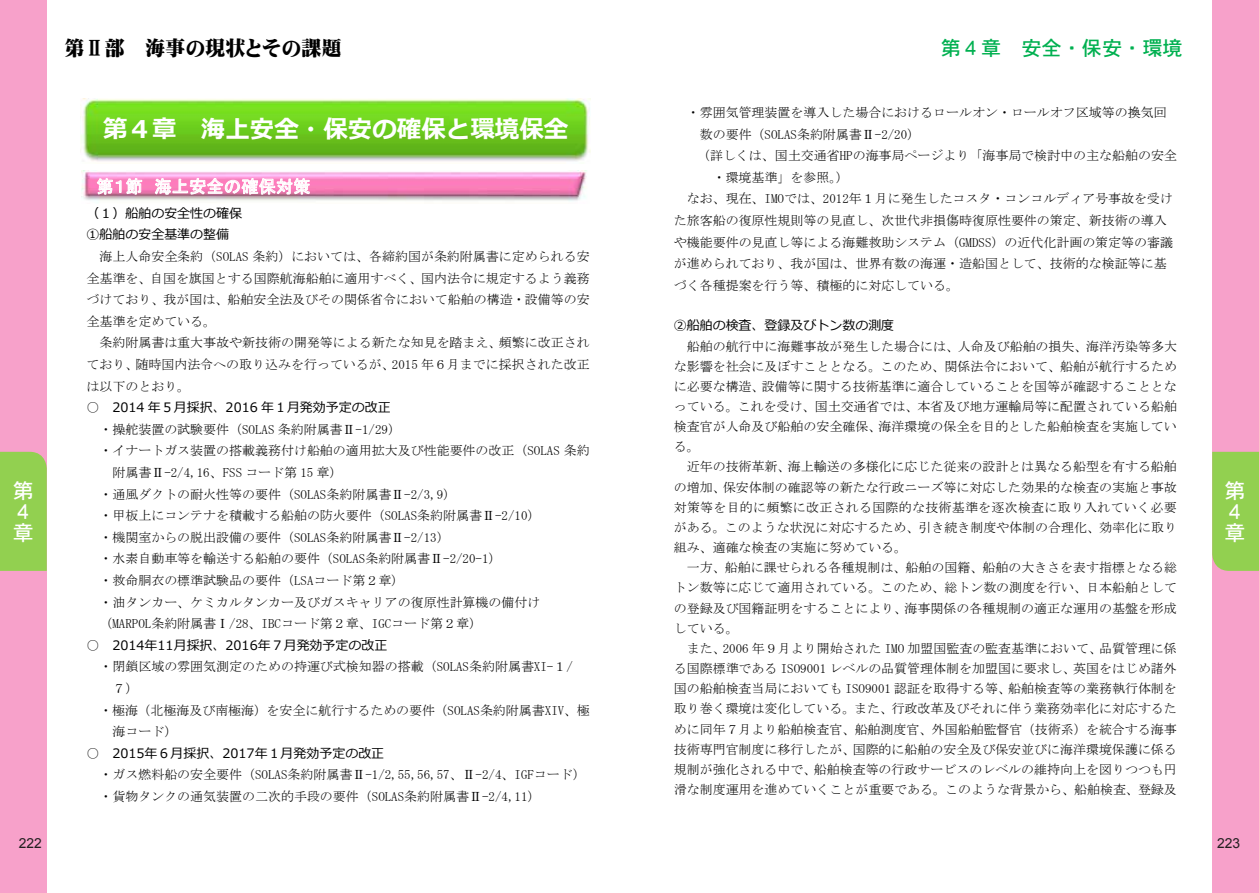
<style>
.page{position:relative;width:1259px;height:893px;background:#fff}
.page>*{position:absolute;margin:0;border:0;box-sizing:border-box;transform-origin:0 0}
.t1{font:700 24.45px "Meiryo";color:#fff}
.t2{font:21px/21px "DFHS Gothic W5 WIN RKSJ H";color:#fff}
.t3{font:20.1px "Mingti EGP Ultra SJIS";color:#000}
.t4{font:20.1px "DFHS Gothic W5 WIN RKSJ H";color:#00b050}
.t5{font:17.25px "MS P Gothic";letter-spacing:.005em;color:#fff}
.t6{font:13.8px "Arial";color:#231f20}
.t7{font:12.9px/20.1px "MS Mincho";color:#000;text-align:justify}
.t8{font:12.9px/21.6px "Meiryo";color:#000}
</style>
<div class="page">
<img style="left:81px;top:99px;width:509px;height:62px">
<img style="left:81px;top:171px;width:506px;height:30px">
<svg style="left:97px;top:178px;width:45px;height:16px"></svg>
<svg style="left:155px;top:178px;width:155px;height:16px"></svg>
<div style="left:0;top:0;width:47px;height:893px;background:#f7a1ca"></div>
<div style="left:0;top:452px;width:47px;height:119px;background:#92d050"></div>
<div style="left:1212px;top:0;width:47px;height:893px;background:#f7a1ca"></div>
<div style="left:1212px;top:452px;width:47px;height:119px;background:#92d050"></div>
<h3 class="t3" style="left:64px;top:38px;width:279px">第Ⅱ部 海事の現状とその課題</h3>
<h3 class="t4" style="left:940px;top:38px;width:243px">第４章 安全・保安・環境</h3>
<p class="t7" style="left:687px;top:102px;width:481px">・雰囲気管理装置を導入した場合におけるロールオン・ロールオフ区域等の換気回</p>
<p class="t7" style="left:700px;top:124px;width:222px">数の要件（SOLAS条約附属書Ⅱ-2/20）</p>
<p class="t7" style="left:697px;top:145px;width:481px">（詳しくは、国土交通省HPの海事局ページより「海事局で検討中の主な船舶の安全</p>
<p class="t7" style="left:712px;top:167px;width:138px">・環境基準」を参照。）</p>
<p class="t7" style="left:687px;top:189px;width:488px">なお、現在、IMOでは、2012年１月に発生したコスタ・コンコルディア号事故を受け</p>
<p class="t7" style="left:674px;top:210px;width:494px">た旅客船の復原性規則等の見直し、次世代非損傷時復原性要件の策定、新技術の導入</p>
<p class="t7" style="left:674px;top:232px;width:501px">や機能要件の見直し等による海難救助システム（GMDSS）の近代化計画の策定等の審議</p>
<p class="t7" style="left:674px;top:254px;width:494px">が進められており、我が国は、世界有数の海運・造船国として、技術的な検証等に基</p>
<p class="t7" style="left:674px;top:275px;width:287px">づく各種提案を行う等、積極的に対応している。</p>
<p class="t8" style="left:674px;top:315px;width:222px">②船舶の検査、登録及びトン数の測度</p>
<p class="t7" style="left:674px;top:336px;width:505px;text-indent:13px">船舶の航行中に海難事故が発生した場合には、人命及び船舶の損失、海洋汚染等多大な影響を社会に及ぼすこととなる。このため、関係法令において、船舶が航行するために必要な構造、設備等に関する技術基準に適合していることを国等が確認することとなっている。これを受け、国土交通省では、本省及び地方運輸局等に配置されている船舶検査官が人命及び船舶の安全確保、海洋環境の保全を目的とした船舶検査を実施している。</p>
<p class="t7" style="left:674px;top:457px;width:505px;text-indent:13px">近年の技術革新、海上輸送の多様化に応じた従来の設計とは異なる船型を有する船舶の増加、保安体制の確認等の新たな行政ニーズ等に対応した効果的な検査の実施と事故対策等を目的に頻繁に改正される国際的な技術基準を逐次検査に取り入れていく必要がある。このような状況に対応するため、引き続き制度や体制の合理化、効率化に取り組み、適確な検査の実施に努めている。</p>
<p class="t7" style="left:674px;top:557px;width:505px;text-indent:13px">一方、船舶に課せられる各種規制は、船舶の国籍、船舶の大きさを表す指標となる総トン数等に応じて適用されている。このため、総トン数の測度を行い、日本船舶としての登録及び国籍証明をすることにより、海事関係の各種規制の適正な運用の基盤を形成している。</p>
<p class="t7" style="left:674px;top:638px;width:504px;text-indent:13px">また、2006 年９月より開始された IMO 加盟国監査の監査基準において、品質管理に係る国際標準である ISO9001 レベルの品質管理体制を加盟国に要求し、英国をはじめ諸外国の船舶検査当局においても ISO9001 認証を取得する等、船舶検査等の業務執行体制を取り巻く環境は変化している。また、行政改革及びそれに伴う業務効率化に対応するために同年７月より船舶検査官、船舶測度官、外国船舶監督官（技術系）を統合する海事技術専門官制度に移行したが、国際的に船舶の安全及び保安並びに海洋環境保護に係る規制が強化される中で、船舶検査等の行政サービスのレベルの維持向上を図りつつも円滑な制度運用を進めていくことが重要である。このような背景から、船舶検査、登録及</p>
<h1 class="t1" style="left:103px;top:112px;width:467px">第４章 海上安全・保安の確保と環境保全</h1>
<h3 class="t5" style="left:96px;top:178px;width:216px">第１節 海上安全の確保対策</h3>
<p class="t8" style="left:87px;top:203px;width:157px">（１）船舶の安全性の確保<br>①船舶の安全基準の整備</p>
<p class="t7" style="left:87px;top:245px;width:505px;line-height:21.6px;text-indent:13px">海上人命安全条約（SOLAS 条約）においては、各締約国が条約附属書に定められる安全基準を、自国を旗国とする国際航海船舶に適用すべく、国内法令に規定するよう義務づけており、我が国は、船舶安全法及びその関係省令において船舶の構造・設備等の安全基準を定めている。</p>
<p class="t7" style="left:87px;top:332px;width:504px;line-height:21.6px;text-indent:13px">条約附属書は重大事故や新技術の開発等による新たな知見を踏まえ、頻繁に改正されており、随時国内法令への取り込みを行っているが、2015 年６月までに採択された改正は以下のとおり。</p>
<p class="t8" style="left:87px;top:397px;width:306px">○ 2014 年５⽉採択、2016 年１⽉発効予定の改正</p>
<p class="t7" style="left:99px;top:419px;width:303px">・操舵装置の試験要件（SOLAS 条約附属書Ⅱ-1/29）</p>
<p class="t7" style="left:99px;top:441px;width:491px">・イナートガス装置の搭載義務付け船舶の適用拡大及び性能要件の改正（SOLAS 条約</p>
<p class="t7" style="left:112px;top:462px;width:231px">附属書Ⅱ-2/4,16、FSS コード第 15 章）</p>
<p class="t7" style="left:99px;top:484px;width:358px">・通風ダクトの耐火性等の要件（SOLAS条約附属書Ⅱ-2/3,9）</p>
<p class="t7" style="left:99px;top:505px;width:442px">・甲板上にコンテナを積載する船舶の防火要件（SOLAS条約附属書Ⅱ-2/10）</p>
<p class="t7" style="left:99px;top:527px;width:352px">・機関室からの脱出設備の要件（SOLAS条約附属書Ⅱ-2/13）</p>
<p class="t7" style="left:99px;top:549px;width:403px">・水素自動車等を輸送する船舶の要件（SOLAS条約附属書Ⅱ-2/20-1）</p>
<p class="t7" style="left:99px;top:570px;width:306px">・救命胴衣の標準試験品の要件（LSAコード第２章）</p>
<p class="t7" style="left:99px;top:592px;width:442px">・油タンカー、ケミカルタンカー及びガスキャリアの復原性計算機の備付け</p>
<p class="t7" style="left:99px;top:613px;width:384px">（MARPOL条約附属書Ⅰ/28、IBCコード第２章、IGCコード第２章）</p>
<p class="t8" style="left:87px;top:635px;width:302px">○ 2014年11⽉採択、2016年７⽉発効予定の改正</p>
<p class="t7" style="left:99px;top:657px;width:475px">・閉鎖区域の雰囲気測定のための持運び式検知器の搭載（SOLAS条約附属書XI-１/</p>
<p class="t7" style="left:112px;top:678px;width:27px">７）</p>
<p class="t7" style="left:99px;top:700px;width:491px">・極海（北極海及び南極海）を安全に航行するための要件（SOLAS条約附属書XIV、極</p>
<p class="t7" style="left:112px;top:721px;width:66px">海コード）</p>
<p class="t8" style="left:87px;top:743px;width:299px">○ 2015年６⽉採択、2017年１⽉発効予定の改正</p>
<p class="t7" style="left:99px;top:764px;width:488px;line-height:21.6px">・ガス燃料船の安全要件（SOLAS条約附属書Ⅱ-1/2,55,56,57、Ⅱ-2/4、IGFコード）・貨物タンクの通気装置の二次的手段の要件（SOLAS条約附属書Ⅱ-2/4,11）</p>
<h2 class="t2" style="left:13px;top:480px;width:22px">第<br>４章</h2>
<h2 class="t2" style="left:1224px;top:480px;width:22px">第<br>４章</h2>
<p class="t6" style="left:19px;top:834px;width:25px">222</p>
<p class="t6" style="left:1217px;top:834px;width:25px">223</p>
</div>
